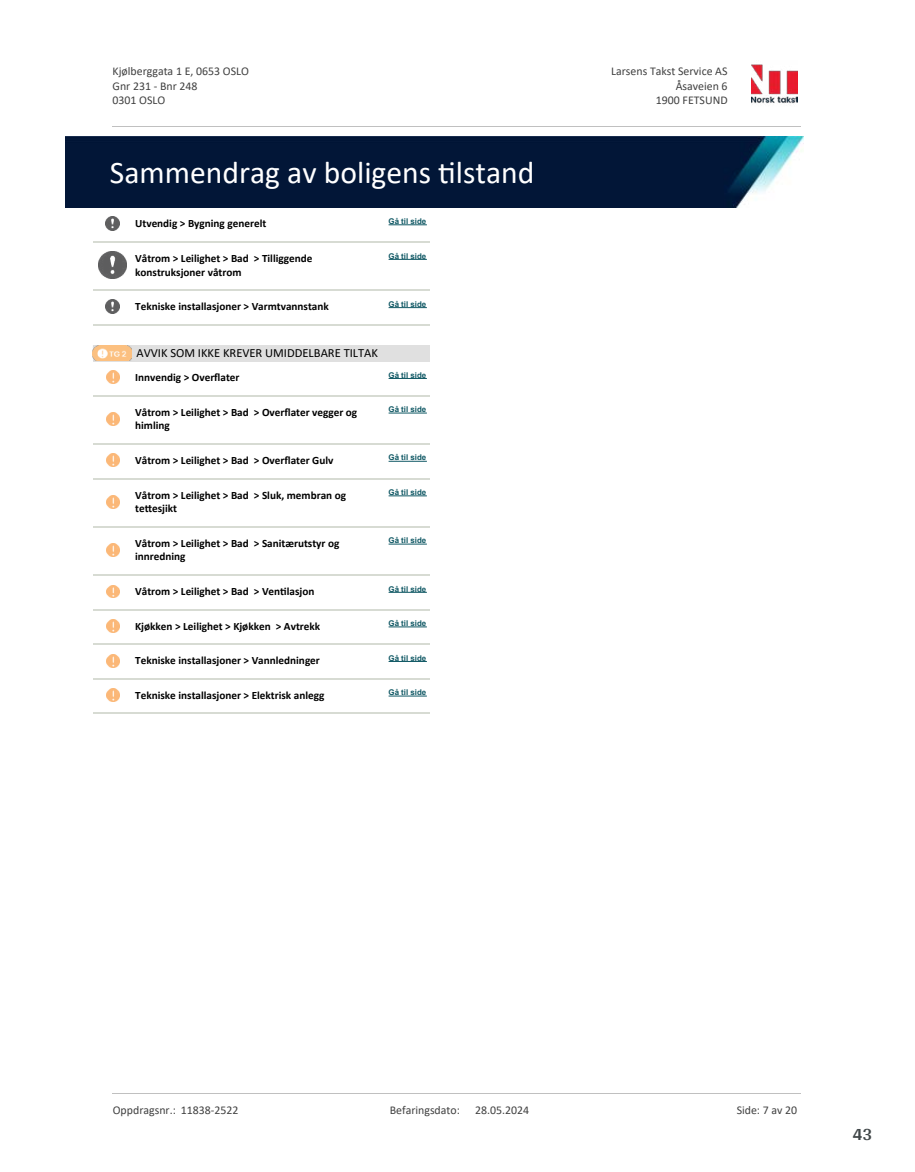
<style>
.page{position:relative;width:915px;height:1172px;background:#fff}
.page>*{position:absolute;margin:0;border:0;box-sizing:border-box;transform-origin:0 0}
.t1{font:31.65px "Calibri";color:#fff}
.t2{font:700 18px "Arya";color:#414749}
.t3{font:12.45px "Calibri";color:#000}
.t4{font:11.85px/14.5px "Calibri";color:#404040}
.t5{font:700 11.25px/13.6px "Calibri";color:#000}
.t6{font:700 7.95px "Arial";color:#115965}
</style>
<div class="page">
<img style="left:93px;top:345px;width:39px;height:16px">
<div style="left:132px;top:345px;width:254px;height:16px;background:#e0e0e0"></div>
<div style="left:386px;top:345px;width:43px;height:16px;background:#e0e0e0"></div>
<svg style="left:107px;top:371px;width:12px;height:13px"></svg>
<hr style="left:388px;top:378px;width:39px;height:1px;background:#115965">
<hr style="left:93px;top:395px;width:39px;height:1px;background:#d7dbd3">
<hr style="left:132px;top:395px;width:63px;height:1px;background:#d7dbd3">
<hr style="left:195px;top:395px;width:66px;height:1px;background:#d7dbd3">
<hr style="left:261px;top:395px;width:125px;height:1px;background:#d7dbd3">
<hr style="left:386px;top:395px;width:43px;height:1px;background:#d7dbd3">
<svg style="left:107px;top:412px;width:12px;height:13px"></svg>
<hr style="left:388px;top:413px;width:39px;height:1px;background:#115965">
<hr style="left:93px;top:443px;width:39px;height:2px;background:#d7dbd3">
<hr style="left:132px;top:443px;width:63px;height:2px;background:#d7dbd3">
<hr style="left:195px;top:443px;width:66px;height:2px;background:#d7dbd3">
<hr style="left:261px;top:443px;width:125px;height:2px;background:#d7dbd3">
<hr style="left:386px;top:443px;width:43px;height:2px;background:#d7dbd3">
<svg style="left:107px;top:454px;width:12px;height:12px"></svg>
<hr style="left:388px;top:461px;width:39px;height:1px;background:#115965">
<hr style="left:93px;top:478px;width:39px;height:1px;background:#d7dbd3">
<hr style="left:132px;top:478px;width:63px;height:1px;background:#d7dbd3">
<hr style="left:195px;top:478px;width:66px;height:1px;background:#d7dbd3">
<hr style="left:261px;top:478px;width:125px;height:1px;background:#d7dbd3">
<hr style="left:386px;top:478px;width:43px;height:1px;background:#d7dbd3">
<svg style="left:107px;top:495px;width:12px;height:13px"></svg>
<hr style="left:388px;top:495px;width:39px;height:1px;background:#115965">
<hr style="left:93px;top:526px;width:39px;height:1px;background:#d7dbd3">
<hr style="left:132px;top:526px;width:63px;height:1px;background:#d7dbd3">
<hr style="left:195px;top:526px;width:66px;height:1px;background:#d7dbd3">
<hr style="left:261px;top:526px;width:125px;height:1px;background:#d7dbd3">
<hr style="left:386px;top:526px;width:43px;height:1px;background:#d7dbd3">
<svg style="left:107px;top:544px;width:12px;height:12px"></svg>
<hr style="left:388px;top:544px;width:39px;height:1px;background:#115965">
<hr style="left:93px;top:574px;width:39px;height:2px;background:#d7dbd3">
<hr style="left:132px;top:574px;width:63px;height:2px;background:#d7dbd3">
<hr style="left:195px;top:574px;width:66px;height:2px;background:#d7dbd3">
<hr style="left:261px;top:574px;width:125px;height:2px;background:#d7dbd3">
<hr style="left:386px;top:574px;width:43px;height:2px;background:#d7dbd3">
<svg style="left:107px;top:585px;width:12px;height:13px"></svg>
<hr style="left:388px;top:592px;width:39px;height:1px;background:#115965">
<hr style="left:93px;top:609px;width:39px;height:1px;background:#d7dbd3">
<hr style="left:132px;top:609px;width:63px;height:1px;background:#d7dbd3">
<hr style="left:195px;top:609px;width:66px;height:1px;background:#d7dbd3">
<hr style="left:261px;top:609px;width:125px;height:1px;background:#d7dbd3">
<hr style="left:386px;top:609px;width:43px;height:1px;background:#d7dbd3">
<svg style="left:107px;top:620px;width:12px;height:12px"></svg>
<hr style="left:388px;top:626px;width:39px;height:1px;background:#115965">
<hr style="left:93px;top:643px;width:39px;height:2px;background:#d7dbd3">
<hr style="left:132px;top:643px;width:63px;height:2px;background:#d7dbd3">
<hr style="left:195px;top:643px;width:66px;height:2px;background:#d7dbd3">
<hr style="left:261px;top:643px;width:125px;height:2px;background:#d7dbd3">
<hr style="left:386px;top:643px;width:43px;height:2px;background:#d7dbd3">
<svg style="left:107px;top:654px;width:12px;height:13px"></svg>
<hr style="left:388px;top:661px;width:39px;height:1px;background:#115965">
<hr style="left:93px;top:678px;width:39px;height:1px;background:#d7dbd3">
<hr style="left:132px;top:678px;width:63px;height:1px;background:#d7dbd3">
<hr style="left:195px;top:678px;width:66px;height:1px;background:#d7dbd3">
<hr style="left:261px;top:678px;width:125px;height:1px;background:#d7dbd3">
<hr style="left:386px;top:678px;width:43px;height:1px;background:#d7dbd3">
<svg style="left:107px;top:689px;width:12px;height:13px"></svg>
<hr style="left:388px;top:696px;width:39px;height:1px;background:#115965">
<hr style="left:93px;top:713px;width:39px;height:1px;background:#d7dbd3">
<hr style="left:132px;top:713px;width:63px;height:1px;background:#d7dbd3">
<hr style="left:195px;top:713px;width:66px;height:1px;background:#d7dbd3">
<hr style="left:261px;top:713px;width:125px;height:1px;background:#d7dbd3">
<hr style="left:386px;top:713px;width:43px;height:1px;background:#d7dbd3">
<svg style="left:106px;top:217px;width:13px;height:13px"></svg>
<hr style="left:388px;top:224px;width:39px;height:1px;background:#115965">
<hr style="left:93px;top:241px;width:39px;height:2px;background:#d7dbd3">
<hr style="left:132px;top:241px;width:63px;height:2px;background:#d7dbd3">
<hr style="left:195px;top:241px;width:66px;height:2px;background:#d7dbd3">
<hr style="left:261px;top:241px;width:125px;height:2px;background:#d7dbd3">
<hr style="left:386px;top:241px;width:43px;height:2px;background:#d7dbd3">
<img style="left:99px;top:251px;width:27px;height:28px">
<hr style="left:388px;top:259px;width:39px;height:1px;background:#115965">
<hr style="left:93px;top:290px;width:39px;height:1px;background:#d7dbd3">
<hr style="left:132px;top:290px;width:63px;height:1px;background:#d7dbd3">
<hr style="left:195px;top:290px;width:66px;height:1px;background:#d7dbd3">
<hr style="left:261px;top:290px;width:125px;height:1px;background:#d7dbd3">
<hr style="left:386px;top:290px;width:43px;height:1px;background:#d7dbd3">
<svg style="left:106px;top:300px;width:13px;height:13px"></svg>
<hr style="left:388px;top:307px;width:39px;height:1px;background:#115965">
<hr style="left:93px;top:324px;width:39px;height:1px;background:#d7dbd3">
<hr style="left:132px;top:324px;width:63px;height:1px;background:#d7dbd3">
<hr style="left:195px;top:324px;width:66px;height:1px;background:#d7dbd3">
<hr style="left:261px;top:324px;width:125px;height:1px;background:#d7dbd3">
<hr style="left:386px;top:324px;width:43px;height:1px;background:#d7dbd3">
<img style="left:751px;top:64px;width:46px;height:40px">
<hr style="left:113px;top:127px;width:687px;height:1px;background:#c0c0c0">
<img style="left:65px;top:137px;width:738px;height:71px">
<hr style="left:113px;top:1093px;width:687px;height:1px;background:#c0c0c0">
<p class="t4" style="left:113px;top:64px;width:138px">Kjølberggata 1 E, 0653 OSLO<br>Gnr 231 - Bnr 248<br>0301 OSLO</p>
<p class="t4" style="left:611px;top:64px;width:118px">Larsens Takst Service AS</p>
<p class="t4" style="left:675px;top:78px;width:53px">Åsaveien 6</p>
<p class="t4" style="left:655px;top:93px;width:73px">1900 FETSUND</p>
<h1 class="t1" style="left:110px;top:150px;width:426px">Sammendrag av boligens 琀椀lstand</h1>
<p class="t5" style="left:135px;top:217px;width:133px">Utvendig &gt; Bygning generelt</p>
<p class="t6" style="left:388px;top:216px;width:39px">Gå til side</p>
<p class="t5" style="left:135px;top:251px;width:179px">Våtrom &gt; Leilighet &gt; Bad &gt; Tilliggende konstruksjoner våtrom</p>
<p class="t6" style="left:388px;top:250px;width:39px">Gå til side</p>
<p class="t5" style="left:135px;top:300px;width:195px">Tekniske installasjoner &gt; Varmtvannstank</p>
<p class="t6" style="left:388px;top:298px;width:39px">Gå til side</p>
<p class="t3" style="left:136px;top:344px;width:243px">AVVIK SOM IKKE KREVER UMIDDELBARE TILTAK</p>
<p class="t5" style="left:135px;top:370px;width:106px">Innvendig &gt; Over昀氀ater</p>
<p class="t6" style="left:388px;top:369px;width:39px">Gå til side</p>
<p class="t5" style="left:135px;top:405px;width:223px">Våtrom &gt; Leilighet &gt; Bad &gt; Over昀氀ater vegger og himling</p>
<p class="t6" style="left:388px;top:404px;width:39px">Gå til side</p>
<p class="t5" style="left:135px;top:453px;width:200px">Våtrom &gt; Leilighet &gt; Bad &gt; Over昀氀ater Gulv</p>
<p class="t6" style="left:388px;top:452px;width:39px">Gå til side</p>
<p class="t5" style="left:135px;top:488px;width:212px">Våtrom &gt; Leilighet &gt; Bad &gt; Sluk, membran og te琀琀esjikt</p>
<p class="t6" style="left:388px;top:487px;width:39px">Gå til side</p>
<p class="t5" style="left:135px;top:536px;width:206px">Våtrom &gt; Leilighet &gt; Bad &gt; Sanitærutstyr og innredning</p>
<p class="t6" style="left:388px;top:535px;width:39px">Gå til side</p>
<p class="t5" style="left:135px;top:584px;width:181px">Våtrom &gt; Leilighet &gt; Bad &gt; Ven琀椀lasjon</p>
<p class="t6" style="left:388px;top:583px;width:39px">Gå til side</p>
<p class="t5" style="left:135px;top:619px;width:186px">Kjøkken &gt; Leilighet &gt; Kjøkken &gt; Avtrekk</p>
<p class="t6" style="left:388px;top:618px;width:39px">Gå til side</p>
<p class="t5" style="left:135px;top:653px;width:186px">Tekniske installasjoner &gt; Vannledninger</p>
<p class="t6" style="left:388px;top:652px;width:39px">Gå til side</p>
<p class="t5" style="left:135px;top:688px;width:191px">Tekniske installasjoner &gt; Elektrisk anlegg</p>
<p class="t6" style="left:388px;top:687px;width:39px">Gå til side</p>
<p class="t4" style="left:113px;top:1102px;width:127px">Oppdragsnr.: 11838-2522</p>
<p class="t4" style="left:389px;top:1102px;width:72px">Befaringsdato:</p>
<p class="t4" style="left:475px;top:1102px;width:55px">28.05.2024</p>
<p class="t4" style="left:736px;top:1102px;width:62px">Side: 7 av 20</p>
<h2 class="t2" style="left:852px;top:1123px;width:21px">43</h2>
</div>
